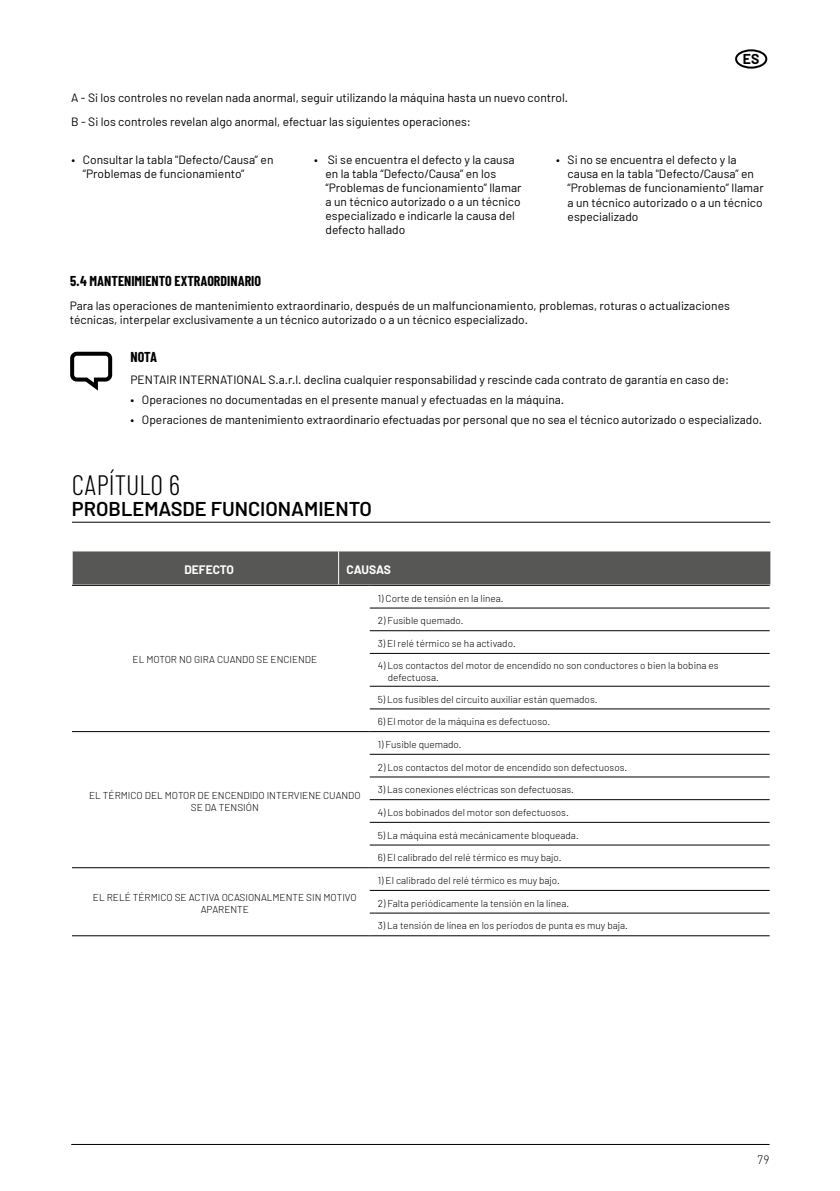
<style>
.page{position:relative;width:840px;height:1191px;background:#fff}
.page>*{position:absolute;margin:0;border:0;box-sizing:border-box;transform-origin:0 0}
.t1{font:300 28px "Barlow Condensed";color:#000}
.t2{font:600 20px "Barlow";color:#000}
.t3{font:700 14px "Barlow Condensed";color:#000}
.t4{font:700 14px "Barlow";color:#000}
.t5{font:12px/14px "Barlow";color:#000}
.t6{font:700 12px "Barlow";color:#fff}
.t7{font:300 12px "DIN Pro";color:#000}
.t8{font:300 10px/12px "Barlow";color:#000;text-align:center}
</style>
<div class="page">
<hr style="left:71px;top:1144px;width:698px;height:1px;background:#000">
<svg style="left:70px;top:351px;width:43px;height:40px"></svg>
<hr style="left:72px;top:522px;width:697px;height:1px;background:#000">
<div style="left:73px;top:551px;width:697px;height:33px;background:#575756"></div>
<hr style="left:338px;top:551px;width:1px;height:34px;background:#fff">
<svg style="left:72px;top:608px;width:697px;height:306px"></svg>
<hr style="left:369px;top:585px;width:400px;height:1px;background:#000">
<hr style="left:369px;top:607px;width:400px;height:1px;background:#000">
<hr style="left:369px;top:630px;width:400px;height:1px;background:#000">
<hr style="left:369px;top:653px;width:400px;height:1px;background:#000">
<hr style="left:369px;top:686px;width:400px;height:1px;background:#000">
<hr style="left:369px;top:708px;width:400px;height:1px;background:#000">
<hr style="left:369px;top:731px;width:400px;height:1px;background:#000">
<hr style="left:369px;top:754px;width:400px;height:1px;background:#000">
<hr style="left:369px;top:776px;width:400px;height:1px;background:#000">
<hr style="left:369px;top:799px;width:400px;height:1px;background:#000">
<hr style="left:369px;top:822px;width:400px;height:1px;background:#000">
<hr style="left:369px;top:844px;width:400px;height:1px;background:#000">
<hr style="left:369px;top:867px;width:400px;height:1px;background:#000">
<hr style="left:369px;top:890px;width:400px;height:1px;background:#000">
<hr style="left:369px;top:912px;width:400px;height:1px;background:#000">
<hr style="left:369px;top:935px;width:400px;height:1px;background:#000">
<hr style="left:72px;top:585px;width:297px;height:1px;background:#000">
<hr style="left:72px;top:731px;width:297px;height:1px;background:#000">
<hr style="left:72px;top:867px;width:297px;height:1px;background:#000">
<hr style="left:72px;top:935px;width:297px;height:1px;background:#000">
<div style="left:734px;top:49px;width:32px;height:20px;border:2px solid #000;border-radius:50%"></div>
<p class="t4" style="left:742px;top:51px;width:18px">ES</p>
<p class="t5" style="left:71px;top:86px;width:498px;line-height:24px">A - Si los controles no revelan nada anormal, seguir utilizando la máquina hasta un nuevo control.<br>B - Si los controles revelan algo anormal, efectuar las siguientes operaciones:</p>
<p class="t5" style="left:83px;top:153px;width:192px;text-indent:-11px">• Consultar la tabla "Defecto/Causa” en “Problemas de funcionamiento”</p>
<p class="t5" style="left:325px;top:153px;width:197px;text-indent:-11px">• Si se encuentra el defecto y la causa en la tabla “Defecto/Causa” en los “Problemas de funcionamiento” llamar a un técnico autorizado o a un técnico especializado e indicarle la causa del defecto hallado</p>
<p class="t5" style="left:567px;top:153px;width:197px;text-indent:-11px">• Si no se encuentra el defecto y la causa en la tabla "Defecto/Causa” en “Problemas de funcionamiento” llamar a un técnico autorizado o a un técnico especializado</p>
<p class="t3" style="left:70px;top:273px;width:192px">5.4 MANTENIMIENTO EXTRAORDINARIO</p>
<p class="t5" style="left:70px;top:298px;width:661px">Para las operaciones de mantenimiento extraordinario, después de un malfuncionamiento, problemas, roturas o actualizaciones técnicas, interpelar exclusivamente a un técnico autorizado o a un técnico especializado.</p>
<p class="t3" style="left:130px;top:348px;width:28px">NOTA</p>
<p class="t5" style="left:130px;top:372px;width:600px">PENTAIR INTERNATIONAL S.a.r.l. declina cualquier responsabilidad y rescinde cada contrato de garantía en caso de:</p>
<p class="t5" style="left:130px;top:392px;width:435px">• Operaciones no documentadas en el presente manual y efectuadas en la máquina.</p>
<p class="t5" style="left:130px;top:412px;width:632px">• Operaciones de mantenimiento extraordinario efectuadas por personal que no sea el técnico autorizado o especializado.</p>
<h1 class="t1" style="left:72px;top:467px;width:109px">CAPÍTULO 6</h1>
<h2 class="t2" style="left:72px;top:496px;width:301px">PROBLEMASDE FUNCIONAMIENTO</h2>
<p class="t6" style="left:184px;top:562px;width:51px">DEFECTO</p>
<p class="t6" style="left:346px;top:562px;width:46px">CAUSAS</p>
<p class="t8" style="left:132px;top:653px;width:186px">EL MOTOR NO GIRA CUANDO SE ENCIENDE</p>
<p class="t8" style="left:89px;top:789px;width:273px">EL TÉRMICO DEL MOTOR DE ENCENDIDO INTERVIENE CUANDO<br>SE DA TENSIÓN</p>
<p class="t8" style="left:93px;top:891px;width:265px">EL RELÉ TÉRMICO SE ACTIVA OCASIONALMENTE SIN MOTIVO<br>APARENTE</p>
<p class="t8" style="left:377px;top:592px;width:127px">1) Corte de tensión en la linea.</p>
<p class="t8" style="left:377px;top:614px;width:87px">2) Fusible quemado.</p>
<p class="t8" style="left:377px;top:637px;width:139px">3) El relé térmico se ha activado.</p>
<p class="t8" style="left:387px;top:659px;width:332px;text-align:left;text-indent:-10px">4) Los contactos del motor de encendido no son conductores o bien la bobina es defectuosa.</p>
<p class="t8" style="left:377px;top:692px;width:221px">5) Los fusibles del circuito auxiliar están quemados.</p>
<p class="t8" style="left:377px;top:715px;width:174px">6) El motor de la máquina es defectuoso.</p>
<p class="t8" style="left:377px;top:738px;width:85px">1) Fusible quemado.</p>
<p class="t8" style="left:377px;top:761px;width:251px">2) Los contactos del motor de encendido son defectuosos.</p>
<p class="t8" style="left:377px;top:783px;width:197px">3) Las conexiones eléctricas son defectuosas.</p>
<p class="t8" style="left:377px;top:806px;width:192px">4) Los bobinados del motor son defectuosos.</p>
<p class="t8" style="left:377px;top:829px;width:202px">5) La máquina está mecánicamente bloqueada.</p>
<p class="t8" style="left:377px;top:851px;width:185px">6) El calibrado del relé térmico es muy bajo.</p>
<p class="t8" style="left:377px;top:874px;width:184px">1) El calibrado del relé térmico es muy bajo.</p>
<p class="t8" style="left:377px;top:897px;width:193px">2) Falta periódicamente la tensión en la línea.</p>
<p class="t8" style="left:377px;top:919px;width:251px">3) La tensión de línea en los períodos de punta es muy baja.</p>
<p class="t7" style="left:756px;top:1150px;width:14px">79</p>
</div>
